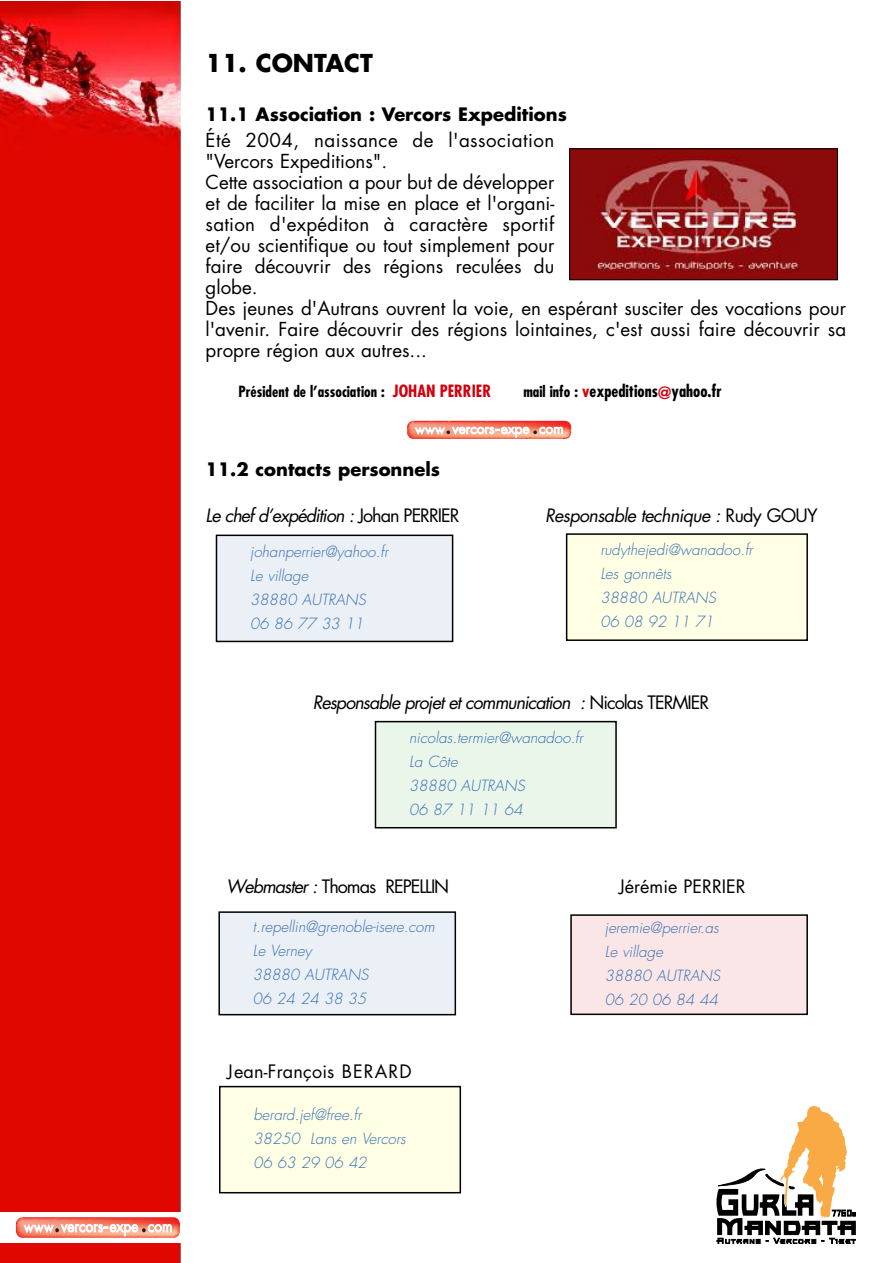
<style>
.page{position:relative;width:893px;height:1263px;background:#fff}
.page>*{position:absolute;margin:0;border:0;box-sizing:border-box;transform-origin:0 0}
.t1{font:700 24px "Futura";color:#000}
.t2{font:18.75px/21px "Futura";color:#000}
.t3{font:italic 18px "Futura";letter-spacing:-.055em;color:#000}
.t4{font:700 18px "Futura";color:#000}
.t5{font:18px "Futura";color:#000}
.t6{font:italic 18px "Futura";letter-spacing:-.035em;color:#000}
.t7{font:18px "Futura";letter-spacing:-.055em;color:#000}
.t8{font:700 condensed 16.5px "Futura";color:#000}
.t9{font:italic 300 15px/24px "Futura";color:#346eb0}
.t10{font:700 condensed 15px "Futura";color:#000}
.s1{font-size:16.5px;color:#d3000e}
.s2{font-size:15px}
.s3{color:#d3000e}
.s4{font-style:normal}
.s5{font-style:italic}
</style>
<div class="page">
<img style="left:0;top:1px;width:181px;height:1262px">
<svg style="left:716px;top:1106px;width:140px;height:138px"></svg>
<div style="left:0;top:1212px;width:234px;height:31px;background:#fff"></div>
<svg style="left:16px;top:1217px;width:164px;height:21px"></svg>
<div style="left:216px;top:535px;width:237px;height:106px;background:#ebf0f7"></div>
<div style="left:216px;top:535px;width:237px;height:107px;border:2px solid #000"></div>
<div style="left:375px;top:722px;width:241px;height:106px;background:#ebf6ea"></div>
<div style="left:375px;top:721px;width:242px;height:107px;border:2px solid #000"></div>
<div style="left:567px;top:534px;width:240px;height:106px;background:#ffffe6"></div>
<div style="left:566px;top:533px;width:242px;height:108px;border:2px solid #000"></div>
<div style="left:571px;top:915px;width:236px;height:99px;background:#fbe6e7"></div>
<div style="left:570px;top:914px;width:238px;height:101px;border:2px solid #000"></div>
<img style="left:571px;top:150px;width:265px;height:128px">
<div style="left:569px;top:148px;width:269px;height:132px;border:1px solid #000"></div>
<div style="left:219px;top:912px;width:236px;height:103px;background:#ebf0f7"></div>
<div style="left:218px;top:911px;width:238px;height:104px;border:2px solid #000"></div>
<svg style="left:407px;top:421px;width:164px;height:18px"></svg>
<div style="left:220px;top:1086px;width:240px;height:107px;background:#ffffe6"></div>
<div style="left:219px;top:1086px;width:242px;height:107px;border:2px solid #000"></div>
<p class="t1" style="left:206px;top:52px;width:169px">11. CONTACT</p>
<p class="t4" style="left:206px;top:106px;width:363px">11.1 Association : Vercors Expeditions</p>
<p class="t2" style="left:206px;top:131px;width:642px">Été 2004, naissance de l'association<br>"Vercors Expeditions".<br>Cette association a pour but de développer<br>et de faciliter la mise en place et l'organi-<br>sation d'expéditon à caractère sportif<br>et/ou scientifique ou tout simplement pour<br>faire découvrir des régions reculées du<br>globe.<br>Des jeunes d'Autrans ouvrent la voie, en espérant susciter des vocations pour l'avenir. Faire découvrir des régions lointaines, c'est aussi faire découvrir sa propre région aux autres...</p>
<p class="t10" style="left:239px;top:385px;width:254px">Président de l’association : <span class="s1">JOHAN PERRIER</span></p>
<p class="t8" style="left:523px;top:384px;width:200px"><span class="s2">mail info :</span> <span class="s3">v</span>expeditions<span class="s3">@</span>yahoo.fr</p>
<p class="t4" style="left:206px;top:461px;width:236px">11.2 contacts personnels</p>
<p class="t3" style="left:206px;top:507px;width:255px">Le chef d’expédition : <span class="s4">Johan PERRIER</span></p>
<p class="t6" style="left:545px;top:507px;width:274px">Responsable technique : <span class="s4">Rudy GOUY</span></p>
<p class="t9" style="left:250px;top:540px;width:140px">johanperrier@yahoo.fr<br>Le village<br>38880 AUTRANS<br>06 86 77 33 11</p>
<p class="t9" style="left:600px;top:539px;width:154px">rudythejedi@wanadoo.fr<br>Les gonnêts<br>38880 AUTRANS<br>06 08 92 11 71</p>
<p class="t3" style="left:313px;top:694px;width:398px">Responsable projet et communication : <span class="s4">Nicolas TERMIER</span></p>
<p class="t9" style="left:409px;top:727px;width:175px">nicolas.termier@wanadoo.fr<br>La Côte<br>38880 AUTRANS<br>06 87 11 11 64</p>
<p class="t7" style="left:226px;top:878px;width:225px"><span class="s5">Webmaster :</span> Thomas REPELLIN</p>
<p class="t5" style="left:619px;top:878px;width:128px">Jérémie PERRIER</p>
<p class="t9" style="left:253px;top:915px;width:183px">t.repellin@grenoble-isere.com<br>Le Verney<br>38880 AUTRANS<br>06 24 24 38 35</p>
<p class="t5" style="left:227px;top:1063px;width:186px">Jean-François BERARD</p>
<p class="t9" style="left:253px;top:1103px;width:154px">berard.jef@free.fr<br>38250 Lans en Vercors<br>06 63 29 06 42</p>
<p class="t9" style="left:605px;top:917px;width:117px">jeremie@perrier.as<br>Le village<br>38880 AUTRANS<br>06 20 06 84 44</p>
</div>
